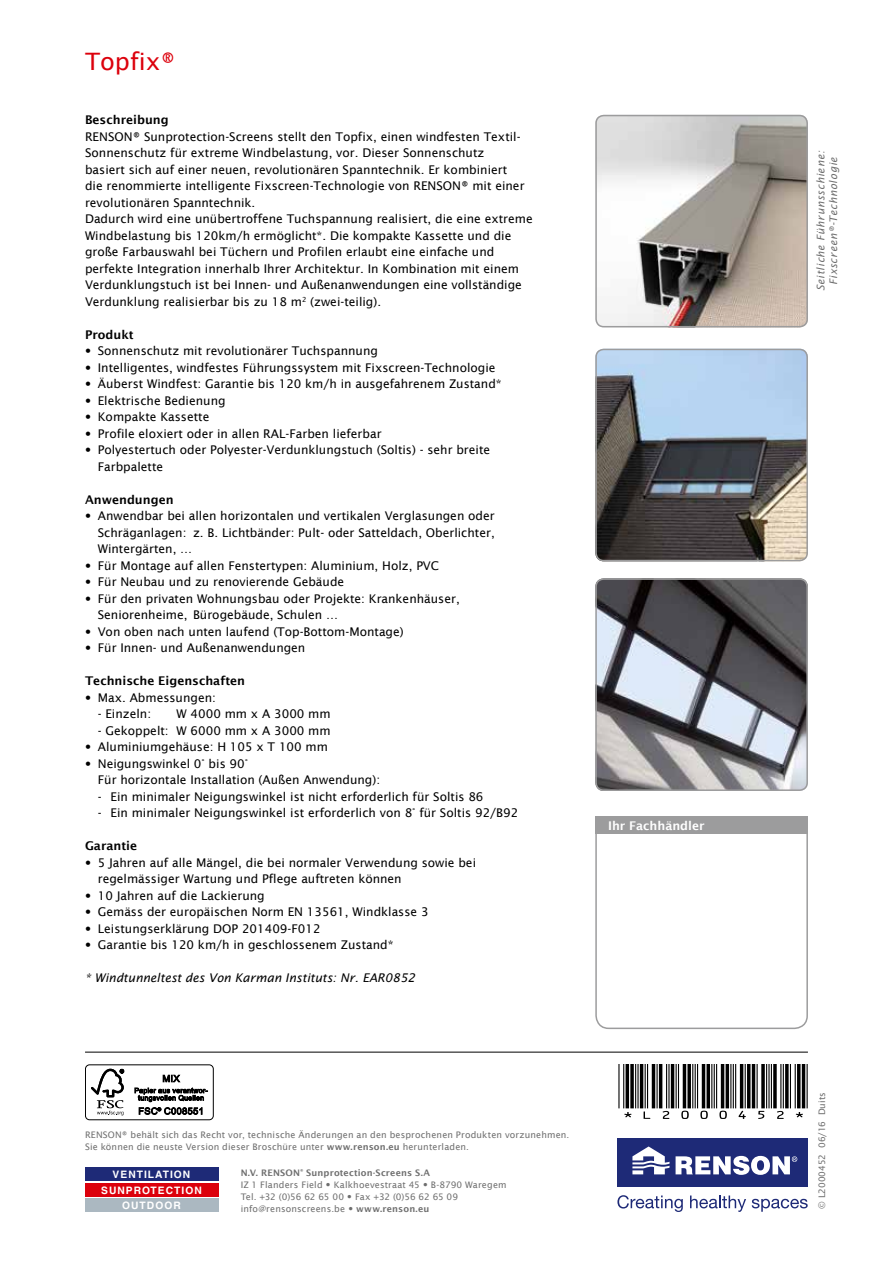
<style>
.page{position:relative;width:893px;height:1263px;background:#fff}
.page>*{position:absolute;margin:0;border:0;box-sizing:border-box;transform-origin:0 0}
.t1{font:24px "Lucida Sans";color:#dc000c}
.t2{font:12px/16.5px "Lucida Sans";color:#000}
.t3{font:600 12px "Lucida Sans";color:#000}
.t4{font:italic 12px "Lucida Sans";color:#000}
.t5{font:600 12px "Lucida Sans";color:#fff}
.t6{font:italic 10.5px/12.6px "Lucida Sans";letter-spacing:.06em;color:#6e6e6e;text-align:center}
.t7{font:700 10.2px/15.8px "Helvetica LT Std";letter-spacing:.1em;color:#fff;text-align:center}
.t8{font:9px/12px "Lucida Sans";letter-spacing:.02em;color:#6e6e6e}
.t9{font:9px "Lucida Sans";color:#6e6e6e}
.s1{font-family:"Helvetica Neue LT Std"}
.s2{font-weight:600}
.s3{font-family:"Futura Std"}
</style>
<div class="page">
<div style="left:595px;top:816px;width:213px;height:213px;border:2px solid #9c9c9d;border-radius:13px"></div>
<img style="left:598px;top:581px;width:210px;height:210px">
<div style="left:595px;top:578px;width:213px;height:213px;border:2px solid #9c9c9d;border-radius:8px"></div>
<img style="left:598px;top:115px;width:210px;height:212px">
<div style="left:595px;top:115px;width:213px;height:212px;border:2px solid #9c9c9d;border-radius:8px"></div>
<hr style="left:85px;top:1052px;width:723px;height:1px;background:#000">
<img style="left:598px;top:349px;width:210px;height:212px">
<div style="left:595px;top:349px;width:213px;height:212px;border:2px solid #9c9c9d;border-radius:8px"></div>
<div style="left:617px;top:1138px;width:191px;height:49px;background:#1e2a77"></div>
<svg style="left:632px;top:1146px;width:37px;height:28px"></svg>
<svg style="left:676px;top:1156px;width:121px;height:19px"></svg>
<svg style="left:617px;top:1195px;width:66px;height:17px"></svg>
<svg style="left:690px;top:1195px;width:56px;height:17px"></svg>
<svg style="left:752px;top:1199px;width:56px;height:13px"></svg>
<div style="left:85px;top:1167px;width:134px;height:13px;background:#1e2a77"></div>
<div style="left:85px;top:1183px;width:134px;height:13px;background:#dc000c"></div>
<div style="left:85px;top:1198px;width:134px;height:14px;background:#abb8c1"></div>
<svg style="left:618px;top:1064px;width:190px;height:55px"></svg>
<div style="left:85px;top:1064px;width:129px;height:56px;border:1px solid #000;border-radius:4px"></div>
<svg style="left:91px;top:1069px;width:33px;height:46px"></svg>
<svg style="left:163px;top:1075px;width:17px;height:7px"></svg>
<svg style="left:135px;top:1088px;width:73px;height:26px"></svg>
<div style="left:595px;top:816px;width:213px;height:17px;background:#9c9c9d"></div>
<h1 class="t1" style="left:85px;top:47px;width:92px">Topfix®</h1>
<p class="t3" style="left:85px;top:113px;width:85px">Beschreibung</p>
<p class="t2" style="left:85px;top:128px;width:449px">RENSON® Sunprotection-Screens stellt den Topfix, einen windfesten Textil-Sonnenschutz für extreme Windbelastung, vor. Dieser Sonnenschutz<br>basiert sich auf einer neuen, revolutionären Spanntechnik. Er kombiniert<br>die renommierte intelligente Fixscreen-Technologie von RENSON® mit einer revolutionären Spanntechnik.<br>Dadurch wird eine unübertroffene Tuchspannung realisiert, die eine extreme Windbelastung bis 120km/h ermöglicht*. Die kompakte Kassette und die große Farbauswahl bei Tüchern und Profilen erlaubt eine einfache und perfekte Integration innerhalb Ihrer Architektur. In Kombination mit einem Verdunklungstuch ist bei Innen- und Außenanwendungen eine vollständige Verdunklung realisierbar bis zu 18 m<sup>2</sup> (zwei-teilig).</p>
<p class="t3" style="left:85px;top:327px;width:50px">Produkt</p>
<p class="t2" style="left:85px;top:343px;width:294px"><span class="s1">•</span> Sonnenschutz mit revolutionärer Tuchspannung</p>
<p class="t2" style="left:85px;top:359px;width:412px"><span class="s1">•</span> Intelligentes, windfestes Führungssystem mit Fixscreen-Technologie</p>
<p class="t2" style="left:85px;top:376px;width:418px"><span class="s1">•</span> Äuberst Windfest: Garantie bis 120 km/h in ausgefahrenem Zustand*</p>
<p class="t2" style="left:85px;top:392px;width:142px"><span class="s1">•</span> Elektrische Bedienung</p>
<p class="t2" style="left:85px;top:409px;width:126px"><span class="s1">•</span> Kompakte Kassette</p>
<p class="t2" style="left:85px;top:425px;width:298px"><span class="s1">•</span> Profile eloxiert oder in allen RAL-Farben lieferbar</p>
<p class="t2" style="left:98px;top:442px;width:394px;text-indent:-13px"><span class="s1">•</span> Polyestertuch oder Polyester-Verdunklungstuch (Soltis) - sehr breite<br>Farbpalette</p>
<p class="t3" style="left:85px;top:492px;width:90px">Anwendungen</p>
<p class="t2" style="left:98px;top:508px;width:398px;text-align:justify;text-indent:-13px"><span class="s1">•</span> Anwendbar bei allen horizontalen und vertikalen Verglasungen oder Schräganlagen: z. B. Lichtbänder: Pult- oder Satteldach, Oberlichter, Wintergärten, …</p>
<p class="t2" style="left:85px;top:557px;width:356px"><span class="s1">•</span> Für Montage auf allen Fenstertypen: Aluminium, Holz, PVC</p>
<p class="t2" style="left:85px;top:574px;width:261px"><span class="s1">•</span> Für Neubau und zu renovierende Gebäude</p>
<p class="t2" style="left:98px;top:590px;width:364px;text-indent:-13px"><span class="s1">•</span> Für den privaten Wohnungsbau oder Projekte: Krankenhäuser,<br>Seniorenheime, Bürogebäude, Schulen …</p>
<p class="t2" style="left:85px;top:623px;width:320px"><span class="s1">•</span> Von oben nach unten laufend (Top-Bottom-Montage)</p>
<p class="t2" style="left:85px;top:640px;width:222px"><span class="s1">•</span> Für Innen- und Außenanwendungen</p>
<p class="t3" style="left:85px;top:674px;width:162px">Technische Eigenschaften</p>
<p class="t2" style="left:85px;top:689px;width:132px"><span class="s1">•</span> Max. Abmessungen:</p>
<p class="t2" style="left:98px;top:706px;width:55px">- Einzeln:</p>
<p class="t2" style="left:177px;top:706px;width:156px">W 4000 mm x A 3000 mm</p>
<p class="t2" style="left:98px;top:722px;width:234px">- Gekoppelt: W 6000 mm x A 3000 mm</p>
<p class="t2" style="left:85px;top:739px;width:244px"><span class="s1">•</span> Aluminiumgehäuse: H 105 x T 100 mm</p>
<p class="t2" style="left:98px;top:755px;width:284px;text-indent:-13px"><span class="s1">•</span> Neigungswinkel 0° bis 90°<br>Für horizontale Installation (Außen Anwendung):</p>
<p class="t2" style="left:98px;top:788px;width:387px">- Ein minimaler Neigungswinkel ist nicht erforderlich für Soltis 86</p>
<p class="t2" style="left:98px;top:805px;width:422px">- Ein minimaler Neigungswinkel ist erforderlich von 8° für Soltis 92/B92</p>
<p class="t3" style="left:85px;top:839px;width:54px">Garantie</p>
<p class="t2" style="left:98px;top:854px;width:380px;text-indent:-13px"><span class="s1">•</span> 5 Jahren auf alle Mängel, die bei normaler Verwendung sowie bei regelmässiger Wartung und Pflege auftreten können</p>
<p class="t2" style="left:85px;top:887px;width:181px"><span class="s1">•</span> 10 Jahren auf die Lackierung</p>
<p class="t2" style="left:85px;top:904px;width:345px"><span class="s1">•</span> Gemäss der europäischen Norm EN 13561, Windklasse 3</p>
<p class="t2" style="left:85px;top:920px;width:237px"><span class="s1">•</span> Leistungserklärung DOP 201409-F012</p>
<p class="t2" style="left:85px;top:937px;width:310px"><span class="s1">•</span> Garantie bis 120 km/h in geschlossenem Zustand*</p>
<p class="t4" style="left:85px;top:971px;width:332px">* Windtunneltest des Von Karman Instituts: Nr. EAR0852</p>
<p class="t5" style="left:608px;top:818px;width:98px">Ihr Fachhändler</p>
<p class="t8" style="left:85px;top:1129px;width:486px">RENSON® behält sich das Recht vor, technische Änderungen an den besprochenen Produkten vorzunehmen.<br>Sie können die neuste Version dieser Broschüre unter <span class="s2">www.renson.eu</span> herunterladen.</p>
<p class="t8" style="left:241px;top:1167px;width:267px"><span class="s2">N.V. RENSON</span><sup>®</sup> <span class="s2">Sunprotection-Screens S.A<br></span>IZ 1 Flanders Field <span class="s3">•</span> Kalkhoevestraat 45 <span class="s3">•</span> B-8790 Waregem Tel. +32 (0)56 62 65 00 <span class="s3">•</span> Fax +32 (0)56 62 65 09 info@rensonscreens.be <span class="s3">•</span> <span class="s2">www.renson.eu</span></p>
<p class="t7" style="left:101px;top:1166px;width:102px">VENTILATION<br>SUNPROTECTION<br>OUTDOOR</p>
<p class="t6" style="left:814px;top:291px;width:142px;rotate:-90deg">Seitliche Führunsschiene:<br>Fixscreen®-Technologie</p>
<p class="t9" style="left:817px;top:1209px;width:118px;rotate:-90deg">© L2000452 06/16 Duits</p>
</div>
